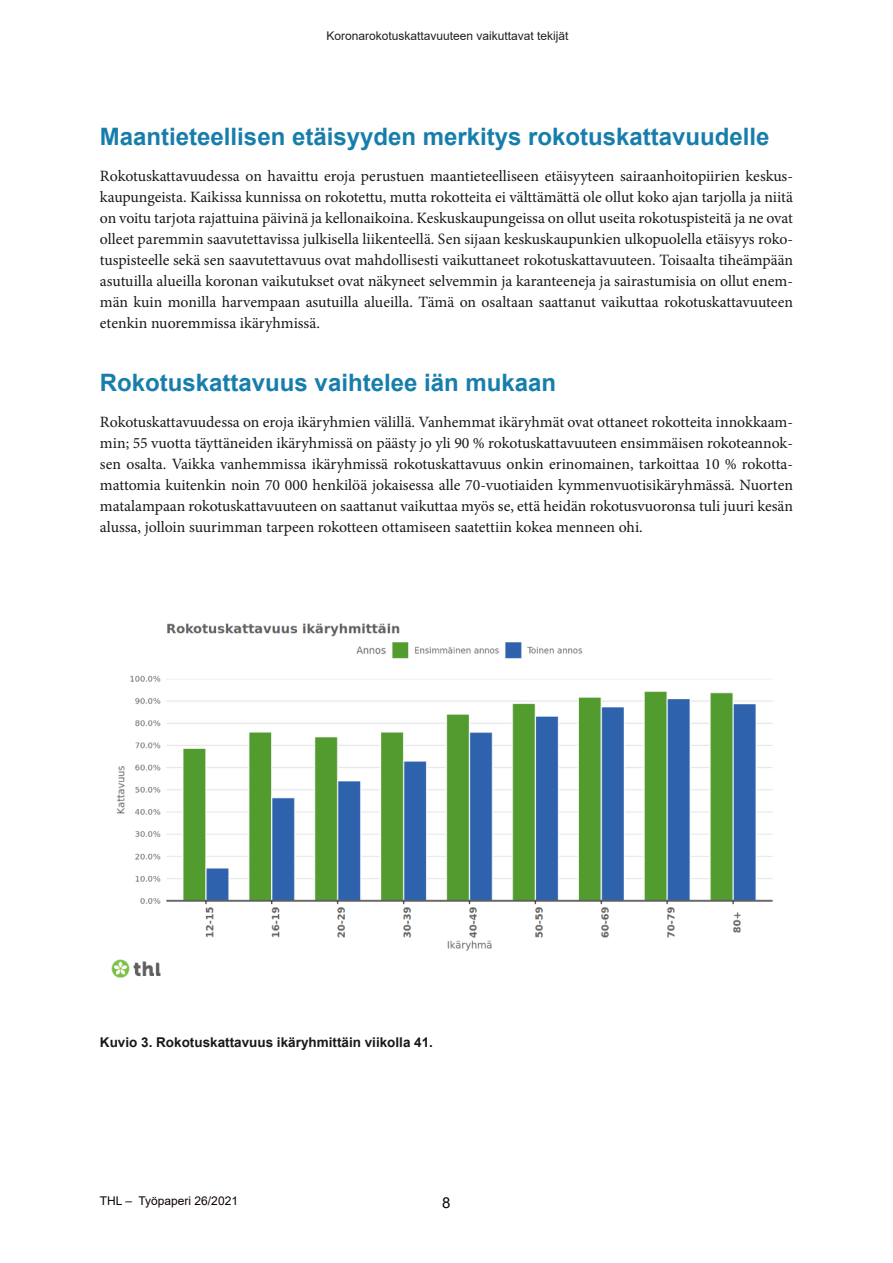
<style>
.page{position:relative;width:893px;height:1263px;background:#fff}
.page>*{position:absolute;margin:0;border:0;box-sizing:border-box;transform-origin:0 0}
.Otsikko_1{font:700 24px "Arial";color:#177eab}
.Ensimmäinen_kappale{font:15.75px/21px "Minion Pro";color:#191919;text-align:justify}
.t1{font:15px "Arial";color:#100000}
.Kuvan_taulukon_nimi{font:700 13.5px "Arial";color:#191919}
.t2{font:12px "Arial";color:#231f20}
.t3{font:12px "Arial";color:#100000}
</style>
<div class="page">
<img style="left:111px;top:623px;width:662px;height:355px">
<p class="t2" style="left:326px;top:28px;width:244px">Koronarokotuskattavuuteen vaikuttavat tekijät</p>
<h1 class="Otsikko_1" style="left:100px;top:120px;width:671px">Maantieteellisen etäisyyden merkitys rokotuskattavuudelle</h1>
<p class="Ensimmäinen_kappale" style="left:100px;top:165px;width:695px">Rokotuskattavuudessa on havaittu eroja perustuen maantieteelliseen etäisyyteen sairaanhoitopiirien keskus&shy;kaupungeista. Kaikissa kunnissa on rokotettu, mutta rokotteita ei välttämättä ole ollut koko ajan tarjolla ja niitä on voitu tarjota rajattuina päivinä ja kellonaikoina. Keskuskaupungeissa on ollut useita rokotuspisteitä ja ne ovat olleet paremmin saavutettavissa julkisella liikenteellä. Sen sijaan keskuskaupunkien ulkopuolella etäisyys roko&shy;tuspisteelle sekä sen saavutettavuus ovat mahdollisesti vaikuttaneet rokotuskattavuuteen. Toisaalta tiheämpään asutuilla alueilla koronan vaikutukset ovat näkyneet selvemmin ja karanteeneja ja sairastumisia on ollut enem&shy;män kuin monilla harvempaan asutuilla alueilla. Tämä on osaltaan saattanut vaikuttaa rokotuskattavuuteen etenkin nuoremmissa ikäryhmissä.</p>
<h1 class="Otsikko_1" style="left:100px;top:365px;width:458px">Rokotuskattavuus vaihtelee iän mukaan</h1>
<p class="Ensimmäinen_kappale" style="left:100px;top:411px;width:695px">Rokotuskattavuudessa on eroja ikäryhmien välillä. Vanhemmat ikäryhmät ovat ottaneet rokotteita innokkaam&shy;min; 55 vuotta täyttäneiden ikäryhmissä on päästy jo yli 90 % rokotuskattavuuteen ensimmäisen rokoteannok&shy;sen osalta. Vaikka vanhemmissa ikäryhmissä rokotuskattavuus onkin erinomainen, tarkoittaa 10 % rokotta&shy;mattomia kuitenkin noin 70 000 henkilöä jokaisessa alle 70-vuotiaiden kymmenvuotisikäryhmässä. Nuorten matalampaan rokotuskattavuuteen on saattanut vaikuttaa myös se, että heidän rokotusvuoronsa tuli juuri kesän alussa, jolloin suurimman tarpeen rokotteen ottamiseen saatettiin kokea menneen ohi.</p>
<p class="Kuvan_taulukon_nimi" style="left:100px;top:1033px;width:335px">Kuvio 3. Rokotuskattavuus ikäryhmittäin viikolla 41.</p>
<p class="t3" style="left:100px;top:1192px;width:140px">THL – Työpaperi 26/2021</p>
<p class="t1" style="left:442px;top:1192px;width:10px">8</p>
</div>
